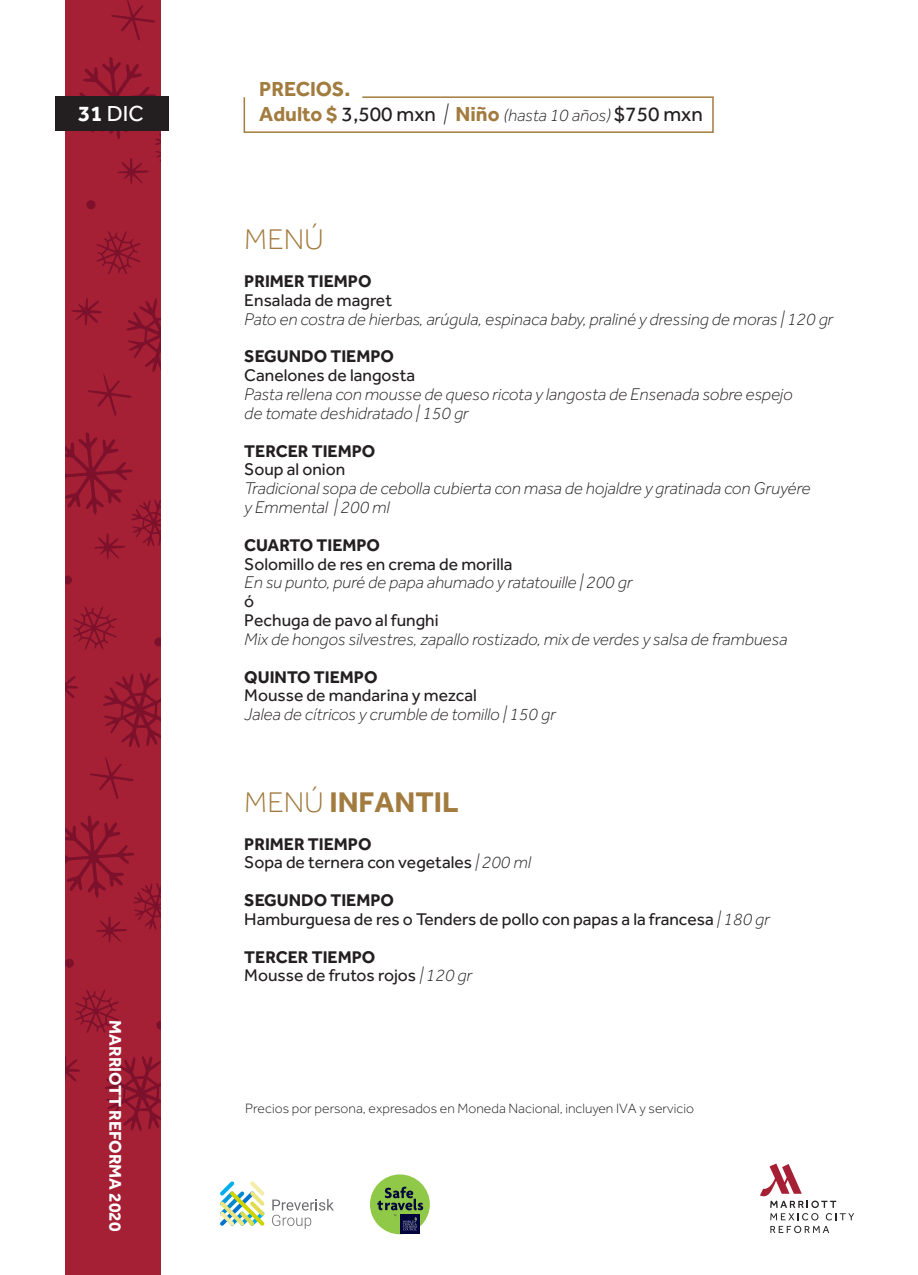
<style>
.page{position:relative;width:918px;height:1275px;background:#fff}
.page>*{position:absolute;margin:0;border:0;box-sizing:border-box;transform-origin:0 0}
.t1{font:700 29.4px "Effra";color:#a27b3f}
.t2{font:300 29.4px "Effra";color:#a27b3f}
.t3{font:22.5px "Effra";color:#fff}
.t4{font:700 21px/25.2px "Effra";color:#a27b3f}
.t5{font:italic 300 17.55px/18.9px "Effra";color:#231f20}
.t6{font:17.55px/18.9px "Effra";color:#231f20}
.t7{font:700 17.55px "Effra";color:#231f20}
.t8{font:700 17.55px "Effra";color:#fff}
.t9{font:300 13.95px "Effra";letter-spacing:.005em;color:#231f20}
.s1{font-weight:700}
.s2{font-weight:400;color:#231f20}
.s3{font-weight:300;font-style:italic;color:#231f20}
.s4{font-weight:300;font-style:italic;font-size:17.55px;color:#231f20}
.s5{font-weight:300}
.s6{font-weight:300;font-style:italic}
</style>
<div class="page">
<svg style="left:243px;top:96px;width:471px;height:37px"></svg>
<div style="left:65px;top:0;width:96px;height:1275px;background:#a62035"></div>
<svg style="left:96px;top:231px;width:45px;height:43px"></svg>
<svg style="left:111px;top:0;width:44px;height:41px"></svg>
<svg style="left:73px;top:57px;width:88px;height:127px"></svg>
<div style="left:87px;top:200px;width:9px;height:9px;background:#7d102b;border-radius:50%"></div>
<svg style="left:105px;top:1056px;width:56px;height:75px"></svg>
<svg style="left:75px;top:989px;width:44px;height:44px"></svg>
<svg style="left:90px;top:757px;width:43px;height:42px"></svg>
<svg style="left:65px;top:1056px;width:15px;height:26px"></svg>
<svg style="left:65px;top:815px;width:96px;height:128px"></svg>
<div style="left:65px;top:959px;width:9px;height:9px;background:#7d102b;border-radius:50%"></div>
<svg style="left:156px;top:1021px;width:5px;height:9px"></svg>
<svg style="left:103px;top:673px;width:58px;height:75px"></svg>
<svg style="left:73px;top:606px;width:44px;height:44px"></svg>
<svg style="left:71px;top:298px;width:90px;height:118px"></svg>
<svg style="left:65px;top:676px;width:14px;height:22px"></svg>
<svg style="left:65px;top:432px;width:96px;height:128px"></svg>
<svg style="left:65px;top:576px;width:7px;height:9px"></svg>
<svg style="left:154px;top:638px;width:7px;height:9px"></svg>
<svg style="left:760px;top:1164px;width:94px;height:56px"></svg>
<svg style="left:770px;top:1226px;width:59px;height:7px"></svg>
<div style="left:370px;top:1174px;width:60px;height:60px;background:#90c848;border-radius:50%"></div>
<svg style="left:400px;top:1230px;width:20px;height:4px"></svg>
<svg style="left:377px;top:1187px;width:46px;height:43px"></svg>
<svg style="left:220px;top:1181px;width:45px;height:45px"></svg>
<svg style="left:272px;top:1199px;width:62px;height:30px"></svg>
<div style="left:55px;top:96px;width:114px;height:34px;background:#231f20"></div>
<p class="t3" style="left:78px;top:101px;width:67px"><span class="s1">31</span> DIC</p>
<p class="t8" style="left:126px;top:1020px;width:213px;rotate:90deg">MARRIOTT REFORMA 2020</p>
<p class="t4" style="left:259px;top:76px;width:445px">PRECIOS.<br>Adulto $ <span class="s2">3,500 mxn</span> <span class="s3">|</span> Niño <span class="s4">(hasta 10 años)</span> <span class="s2">$750 mxn</span></p>
<h1 class="t2" style="left:244px;top:223px;width:81px">MENÚ</h1>
<p class="t7" style="left:244px;top:271px;width:129px">PRIMER TIEMPO</p>
<p class="t6" style="left:244px;top:290px;width:149px">Ensalada de magret</p>
<p class="t5" style="left:244px;top:309px;width:590px">Pato en costra de hierbas, arúgula, espinaca baby, praliné y dressing de moras | 120 gr</p>
<p class="t7" style="left:244px;top:346px;width:151px">SEGUNDO TIEMPO</p>
<p class="t6" style="left:244px;top:366px;width:173px">Canelones de langosta</p>
<p class="t5" style="left:244px;top:385px;width:550px">Pasta rellena con mousse de queso ricota y langosta de Ensenada sobre espejo de tomate deshidratado | 150 gr</p>
<p class="t7" style="left:244px;top:440px;width:133px">TERCER TIEMPO</p>
<p class="t6" style="left:244px;top:460px;width:103px">Soup al onion</p>
<p class="t5" style="left:244px;top:479px;width:568px">Tradicional sopa de cebolla cubierta con masa de hojaldre y gratinada con Gruyére y Emmental | 200 ml</p>
<p class="t7" style="left:244px;top:534px;width:137px">CUARTO TIEMPO</p>
<p class="t6" style="left:244px;top:554px;width:270px">Solomillo de res en crema de morilla</p>
<p class="t5" style="left:244px;top:573px;width:390px">En su punto, puré de papa ahumado y ratatouille | 200 gr</p>
<p class="t6" style="left:244px;top:592px;width:196px">ó<br>Pechuga de pavo al funghi</p>
<p class="t5" style="left:244px;top:629px;width:545px">Mix de hongos silvestres, zapallo rostizado, mix de verdes y salsa de frambuesa</p>
<p class="t7" style="left:244px;top:666px;width:135px">QUINTO TIEMPO</p>
<p class="t6" style="left:244px;top:686px;width:234px">Mousse de mandarina y mezcal</p>
<p class="t5" style="left:244px;top:705px;width:313px">Jalea de cítricos y crumble de tomillo | 150 gr</p>
<h1 class="t1" style="left:244px;top:784px;width:216px"><span class="s5">MENÚ</span> INFANTIL</h1>
<p class="t6" style="left:244px;top:834px;width:288px"><span class="s1">PRIMER TIEMPO<br></span>Sopa de ternera con vegetales <span class="s6">| 200 ml</span></p>
<p class="t6" style="left:244px;top:891px;width:527px"><span class="s1">SEGUNDO TIEMPO<br></span>Hamburguesa de res o Tenders de pollo con papas a la francesa <span class="s6">| 180 gr</span></p>
<p class="t6" style="left:244px;top:947px;width:229px"><span class="s1">TERCER TIEMPO<br></span>Mousse de frutos rojos <span class="s6">| 120 gr</span></p>
<p class="t9" style="left:245px;top:1101px;width:450px">Precios por persona, expresados en Moneda Nacional, incluyen IVA y servicio</p>
</div>
